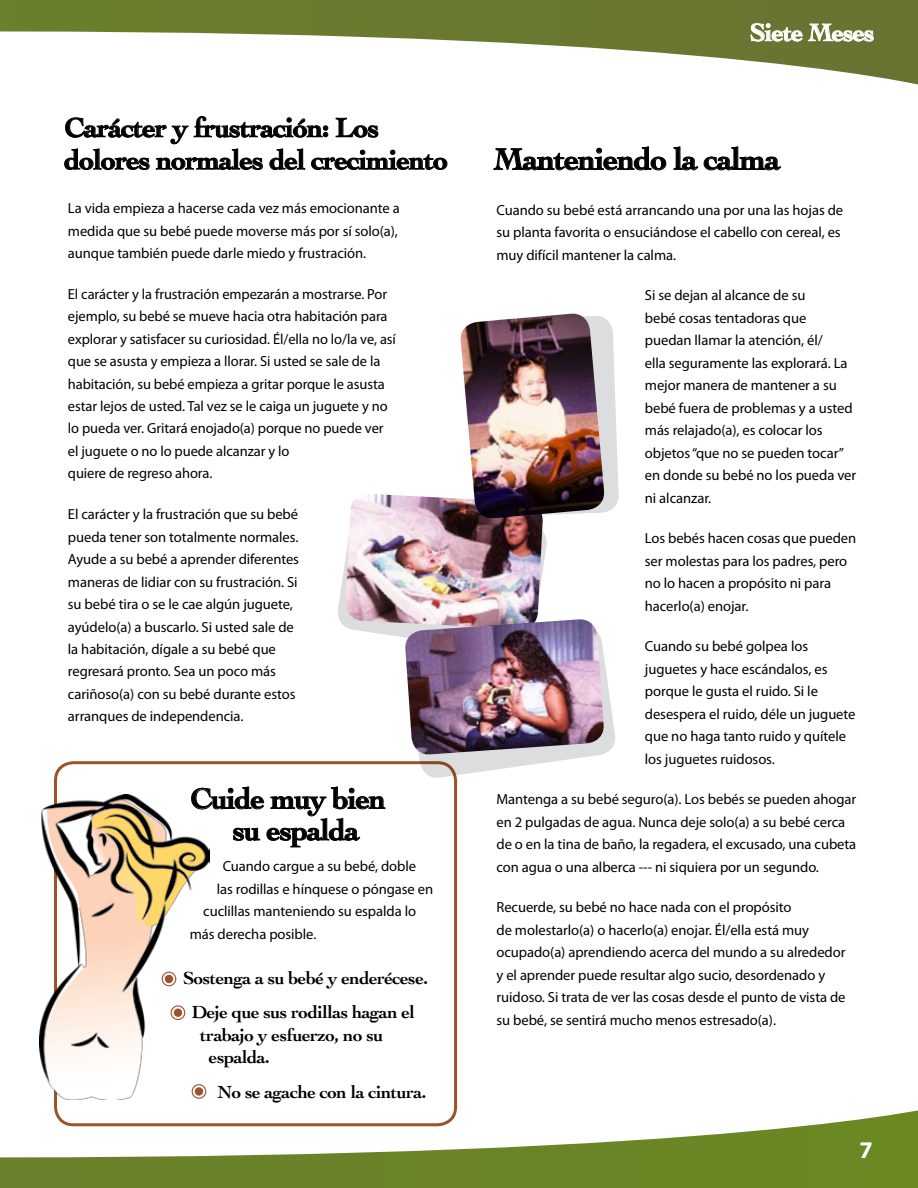
<style>
.page{position:relative;width:918px;height:1188px;background:#fff}
.page>*{position:absolute;margin:0;border:0;box-sizing:border-box;transform-origin:0 0}
.t1{font:700 31.5px "Cochin";letter-spacing:-.025em;color:#000}
.t2{font:700 30px/31.5px "Cochin";letter-spacing:-.025em;color:#000;text-align:center}
.t3{font:700 28.35px/32.4px "Cochin";letter-spacing:-.025em;color:#000}
.t4{font:700 25.5px "Cochin";letter-spacing:-.025em;color:#fff}
.t5{font:700 24px "Myriad Pro";color:#fff}
.t6{font:700 18.3px/34.5px "Cochin";letter-spacing:-.025em;color:#000;text-align:center}
.t7{font:14.7px/22.5px "Myriad Pro";letter-spacing:-.005em;color:#000}
</style>
<div class="page">
<img style="left:39px;top:795px;width:171px;height:285px">
<svg style="left:335px;top:319px;width:284px;height:461px"></svg>
<svg style="left:0;top:0;width:918px;height:85px"></svg>
<svg style="left:0;top:1080px;width:918px;height:108px"></svg>
<svg style="left:64px;top:116px;width:383px;height:54px"></svg>
<svg style="left:493px;top:146px;width:173px;height:25px"></svg>
<svg style="left:673px;top:146px;width:108px;height:25px"></svg>
<svg style="left:191px;top:786px;width:195px;height:62px"></svg>
<svg style="left:162px;top:972px;width:14px;height:14px"></svg>
<div style="left:162px;top:972px;width:14px;height:14px;border:1px solid #9e522a;border-radius:50%"></div>
<div style="left:165px;top:975px;width:8px;height:8px;background:#9e522a;border-radius:50%"></div>
<svg style="left:171px;top:1006px;width:14px;height:14px"></svg>
<div style="left:171px;top:1005px;width:14px;height:15px;border:1px solid #9e522a;border-radius:50%"></div>
<div style="left:174px;top:1009px;width:8px;height:8px;background:#9e522a;border-radius:50%"></div>
<svg style="left:192px;top:1085px;width:14px;height:13px"></svg>
<div style="left:192px;top:1084px;width:14px;height:15px;border:1px solid #9e522a;border-radius:50%"></div>
<div style="left:195px;top:1087px;width:8px;height:9px;background:#9e522a;border-radius:50%"></div>
<img style="left:345px;top:494px;width:199px;height:136px">
<img style="left:404px;top:619px;width:201px;height:137px">
<img style="left:459px;top:314px;width:147px;height:206px">
<svg style="left:750px;top:18px;width:124px;height:30px"></svg>
<h3 class="t3" style="left:64px;top:111px;width:385px">Carácter y frustración: Los dolores normales del crecimiento</h3>
<p class="t7" style="left:68px;top:197px;width:334px">La vida empieza a hacerse cada vez más emocionante a medida que su bebé puede moverse más por sí solo(a), aunque también puede darle miedo y frustración.</p>
<p class="t7" style="left:68px;top:282px;width:330px">El carácter y la frustración empezarán a mostrarse. Por ejemplo, su bebé se mueve hacia otra habitación para explorar y satisfacer su curiosidad. Él/ella no lo/la ve, así que se asusta y empieza a llorar. Si usted se sale de la habitación, su bebé empieza a gritar porque le asusta estar lejos de usted. Tal vez se le caiga un juguete y no lo pueda ver. Gritará enojado(a) porque no puede ver el juguete o no lo puede alcanzar y lo<br>quiere de regreso ahora.</p>
<p class="t7" style="left:68px;top:503px;width:233px">El carácter y la frustración que su bebé pueda tener son totalmente normales.<br>Ayude a su bebé a aprender diferentes maneras de lidiar con su frustración. Si su bebé tira o se le cae algún juguete, ayúdelo(a) a buscarlo. Si usted sale de la habitación, dígale a su bebé que regresará pronto. Sea un poco más cariñoso(a) con su bebé durante estos arranques de independencia.</p>
<h2 class="t2" style="left:190px;top:783px;width:197px">Cuide muy bien su espalda</h2>
<p class="t7" style="left:223px;top:855px;width:195px">Cuando cargue a su bebé, doble</p>
<p class="t7" style="left:217px;top:877px;width:218px">las rodillas e hínquese o póngase en</p>
<p class="t7" style="left:203px;top:900px;width:214px">cuclillas manteniendo su espalda lo</p>
<p class="t7" style="left:190px;top:922px;width:128px">más derecha posible.</p>
<p class="t6" style="left:183px;top:960px;width:247px">Sostenga a su bebé y enderécese.<br>Deje que sus rodillas hagan el</p>
<p class="t6" style="left:209px;top:1023px;width:176px;line-height:22.5px;text-align:left;text-indent:-9px">trabajo y esfuerzo, no su espalda.</p>
<p class="t6" style="left:218px;top:1074px;width:211px">No se agache con la cintura.</p>
<h3 class="t4" style="left:750px;top:17px;width:126px">Siete Meses</h3>
<h1 class="t1" style="left:494px;top:141px;width:288px">Manteniendo la calma</h1>
<p class="t7" style="left:496px;top:199px;width:348px">Cuando su bebé está arrancando una por una las hojas de su planta favorita o ensuciándose el cabello con cereal, es muy difícil mantener la calma.</p>
<p class="t7" style="left:645px;top:284px;width:213px">Si se dejan al alcance de su<br>bebé cosas tentadoras que puedan llamar la atención, él/<br>ella seguramente las explorará. La mejor manera de mantener a su bebé fuera de problemas y a usted más relajado(a), es colocar los objetos “que no se pueden tocar” en donde su bebé no los pueda ver ni alcanzar.</p>
<p class="t7" style="left:645px;top:527px;width:213px">Los bebés hacen cosas que pueden ser molestas para los padres, pero no lo hacen a propósito ni para hacerlo(a) enojar.</p>
<p class="t7" style="left:645px;top:635px;width:212px">Cuando su bebé golpea los juguetes y hace escándalos, es porque le gusta el ruido. Si le desespera el ruido, déle un juguete que no haga tanto ruido y quítele los juguetes ruidosos.</p>
<p class="t7" style="left:496px;top:788px;width:361px">Mantenga a su bebé seguro(a). Los bebés se pueden ahogar en 2 pulgadas de agua. Nunca deje solo(a) a su bebé cerca de o en la tina de baño, la regadera, el excusado, una cubeta con agua o una alberca --- ni siquiera por un segundo.</p>
<p class="t7" style="left:496px;top:896px;width:351px">Recuerde, su bebé no hace nada con el propósito<br>de molestarlo(a) o hacerlo(a) enojar. Él/ella está muy ocupado(a) aprendiendo acerca del mundo a su alrededor y el aprender puede resultar algo sucio, desordenado y ruidoso. Si trata de ver las cosas desde el punto de vista de su bebé, se sentirá mucho menos estresado(a).</p>
<h3 class="t5" style="left:859px;top:1134px;width:15px">7</h3>
</div>
